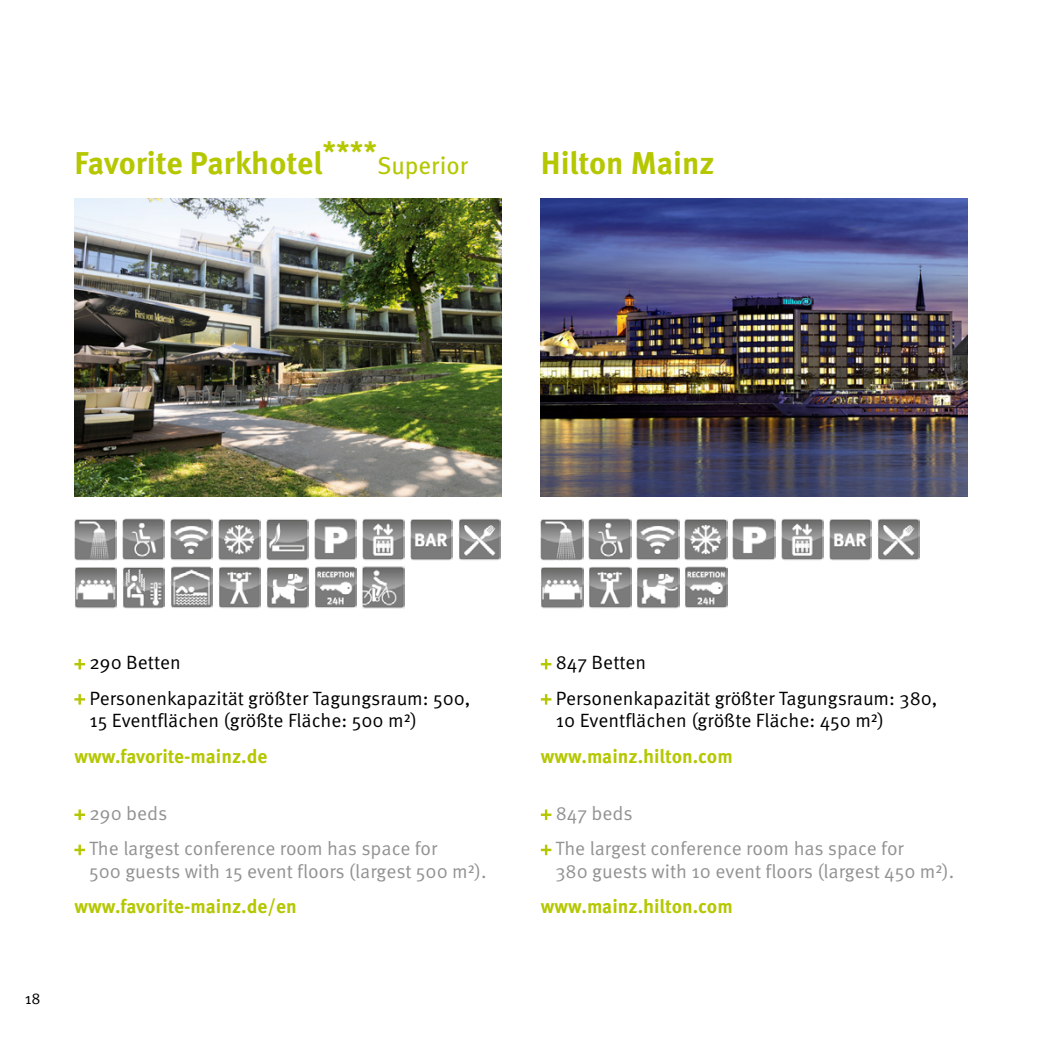
<style>
.page{position:relative;width:1042px;height:1042px;background:#fff}
.page>*{position:absolute;margin:0;border:0;box-sizing:border-box;transform-origin:0 0}
.t1{font:700 31.5px "Meta OT";color:#b5c700}
.t2{font:19.25px/35.2px "Meta OT Norm";color:#000}
.t3{font:19.25px/35.2px "Meta OT Norm";color:#929292}
.t4{font:700 19.25px "Meta OT";color:#b5c700}
.t5{font:15.75px "Meta OT Norm";color:#000}
.s1{font-weight:400;font-size:24.5px}
</style>
<div class="page">
<img style="left:74px;top:198px;width:427px;height:298px">
<img style="left:74px;top:519px;width:43px;height:42px">
<img style="left:122px;top:518px;width:43px;height:42px">
<img style="left:170px;top:518px;width:43px;height:43px">
<img style="left:218px;top:519px;width:43px;height:42px">
<img style="left:266px;top:519px;width:43px;height:42px">
<img style="left:315px;top:518px;width:42px;height:42px">
<img style="left:363px;top:518px;width:42px;height:43px">
<img style="left:411px;top:519px;width:42px;height:42px">
<img style="left:459px;top:518px;width:42px;height:43px">
<img style="left:74px;top:567px;width:43px;height:41px">
<img style="left:122px;top:567px;width:43px;height:41px">
<img style="left:170px;top:566px;width:43px;height:42px">
<img style="left:218px;top:566px;width:43px;height:42px">
<img style="left:266px;top:567px;width:43px;height:41px">
<img style="left:315px;top:566px;width:42px;height:42px">
<img style="left:363px;top:566px;width:42px;height:42px">
<img style="left:541px;top:198px;width:426px;height:298px">
<img style="left:541px;top:519px;width:42px;height:42px">
<img style="left:589px;top:518px;width:42px;height:42px">
<img style="left:637px;top:518px;width:42px;height:43px">
<img style="left:685px;top:519px;width:42px;height:42px">
<img style="left:733px;top:518px;width:42px;height:42px">
<img style="left:781px;top:518px;width:42px;height:43px">
<img style="left:829px;top:519px;width:42px;height:42px">
<img style="left:877px;top:518px;width:42px;height:43px">
<img style="left:541px;top:567px;width:42px;height:41px">
<img style="left:589px;top:566px;width:42px;height:42px">
<img style="left:637px;top:567px;width:42px;height:41px">
<img style="left:685px;top:566px;width:42px;height:42px">
<svg style="left:74px;top:659px;width:11px;height:10px"></svg>
<svg style="left:74px;top:694px;width:11px;height:10px"></svg>
<svg style="left:74px;top:809px;width:11px;height:11px"></svg>
<svg style="left:74px;top:844px;width:11px;height:11px"></svg>
<svg style="left:541px;top:659px;width:10px;height:10px"></svg>
<svg style="left:541px;top:694px;width:10px;height:10px"></svg>
<svg style="left:541px;top:809px;width:10px;height:11px"></svg>
<svg style="left:541px;top:844px;width:10px;height:11px"></svg>
<h1 class="t1" style="left:74px;top:143px;width:395px">Favorite Parkhotel<sup>****</sup><span class="s1">Superior</span></h1>
<h1 class="t1" style="left:541px;top:143px;width:175px">Hilton Mainz</h1>
<p class="t5" style="left:25px;top:989px;width:17px">18</p>
<p class="t2" style="left:89px;top:645px;width:382px">290 Betten<br>Personenkapazität größter Tagungsraum: 500,</p>
<p class="t2" style="left:89px;top:703px;width:329px">15 Eventflächen (größte Fläche: 500 m²)</p>
<p class="t4" style="left:74px;top:744px;width:195px">www.favorite-mainz.de</p>
<p class="t3" style="left:89px;top:796px;width:350px">290 beds<br>The largest conference room has space for</p>
<p class="t3" style="left:89px;top:854px;width:399px">500 guests with 15 event floors (largest 500 m²).</p>
<p class="t4" style="left:74px;top:894px;width:224px">www.favorite-mainz.de/en</p>
<p class="t2" style="left:556px;top:645px;width:383px">847 Betten<br>Personenkapazität größter Tagungsraum: 380,</p>
<p class="t2" style="left:556px;top:703px;width:330px">10 Eventflächen (größte Fläche: 450 m²)</p>
<p class="t4" style="left:541px;top:744px;width:193px">www.mainz.hilton.com</p>
<p class="t3" style="left:555px;top:796px;width:350px">847 beds<br>The largest conference room has space for</p>
<p class="t3" style="left:555px;top:854px;width:400px">380 guests with 10 event floors (largest 450 m²).</p>
<p class="t4" style="left:541px;top:894px;width:193px">www.mainz.hilton.com</p>
</div>
